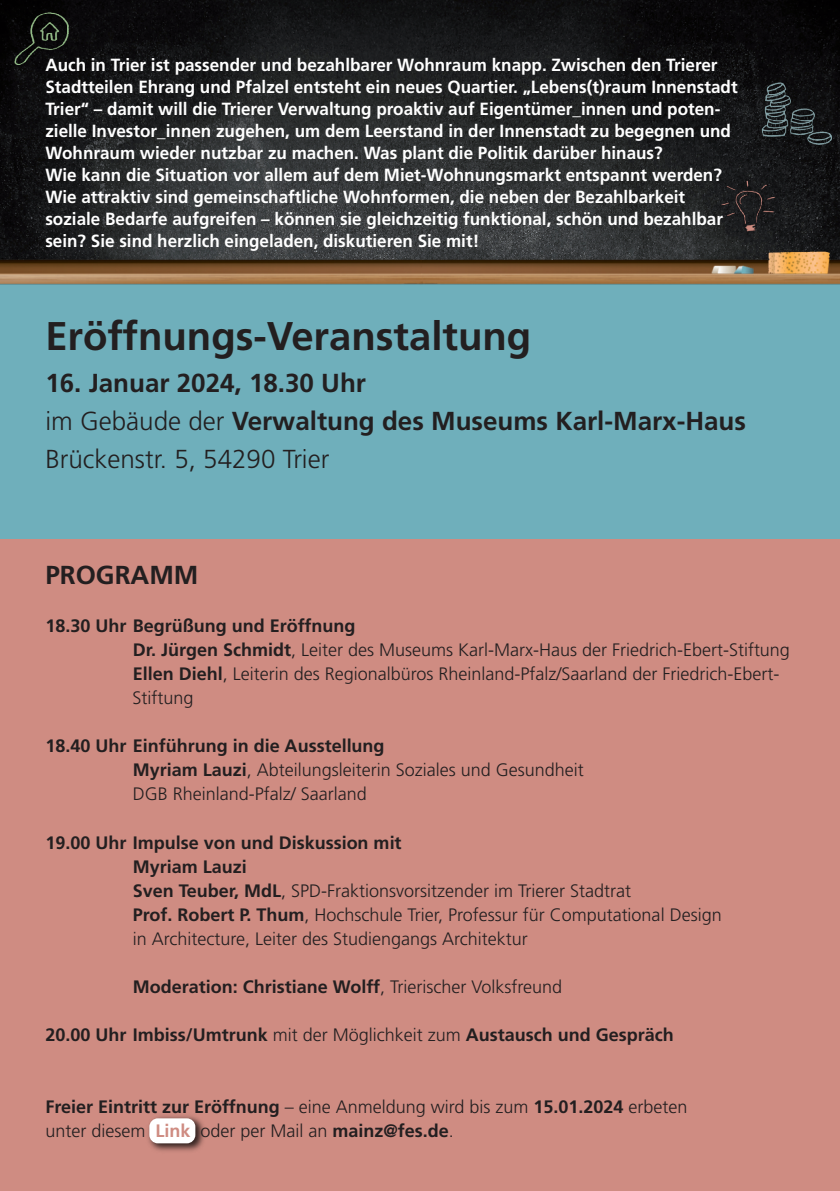
<style>
.page{position:relative;width:840px;height:1191px;background:#fff}
.page>*{position:absolute;margin:0;border:0;box-sizing:border-box;transform-origin:0 0}
.t1{font:700 40px "Frutiger";color:#231f20}
.t2{font:700 26px/38px "Frutiger";color:#231f20}
.t3{font:300 18px/24px "Frutiger";color:#231f20}
.t4{font:700 18px "Frutiger";color:#231f20}
.t5{font:700 17.6px/22px "Frutiger";color:#fff}
.s1{font-weight:300}
.s2{font-weight:700}
.s3{font-weight:700;color:#cf8c82}
</style>
<div class="page">
<div style="left:0;top:298px;width:839px;height:893px;background:#cf8c82"></div>
<div style="left:0;top:281px;width:839px;height:258px;background:#6fafbb"></div>
<img style="left:0;top:0;width:839px;height:244px">
<img style="left:15px;top:13px;width:54px;height:52px">
<img style="left:761px;top:82px;width:70px;height:63px">
<img style="left:713px;top:181px;width:66px;height:54px">
<img style="left:0;top:244px;width:839px;height:41px">
<img style="left:148px;top:1116px;width:56px;height:35px">
<div style="left:149px;top:1118px;width:46px;height:25px;background:#fff;border-radius:9px"></div>
<p class="t5" style="left:45px;top:55px;width:693px">Auch in Trier ist passender und bezahlbarer Wohnraum knapp. Zwischen den Trierer Stadtteilen Ehrang und Pfalzel entsteht ein neues Quartier. „Lebens(t)raum Innenstadt Trier“ – damit will die Trierer Verwaltung proaktiv auf Eigentümer_innen und poten&shy;zielle Investor_innen zugehen, um dem Leerstand in der Innenstadt zu begegnen und Wohnraum wieder nutzbar zu machen. Was plant die Politik darüber hinaus?<br>Wie kann die Situation vor allem auf dem Miet-Wohnungsmarkt entspannt werden?<br>Wie attraktiv sind gemeinschaftliche Wohnformen, die neben der Bezahlbarkeit soziale Bedarfe aufgreifen – können sie gleichzeitig funktional, schön und bezahlbar sein? Sie sind herzlich eingeladen, diskutieren Sie mit!</p>
<h1 class="t1" style="left:45px;top:320px;width:487px">Eröffnungs-Veranstaltung</h1>
<h2 class="t2" style="left:45px;top:366px;width:701px">16. Januar 2024, 18.30 Uhr<br><span class="s1">im Gebäude der</span> Verwaltung des Museums Karl-Marx-Haus<br><span class="s1">Brückenstr. 5, 54290 Trier</span></h2>
<h2 class="t2" style="left:45px;top:558px;width:154px">PROGRAMM</h2>
<p class="t3" style="left:132px;top:615px;width:658px;text-indent:-87px"><span class="s2">18.30 Uhr Begrüßung und Eröffnung<br>Dr. Jürgen Schmidt</span>, Leiter des Museums Karl-Marx-Haus der Friedrich-Ebert-Stiftung <span class="s2">Ellen Diehl</span>, Leiterin des Regionalbüros Rheinland-Pfalz/Saarland der Friedrich-Ebert-Stiftung</p>
<p class="t3" style="left:133px;top:735px;width:452px;text-indent:-87px"><span class="s2">18.40 Uhr Einführung in die Ausstellung<br>Myriam Lauzi</span>, Abteilungsleiterin Soziales und Gesundheit<br>DGB Rheinland-Pfalz/ Saarland</p>
<p class="t3" style="left:133px;top:831px;width:590px;text-indent:-87px"><span class="s2">19.00 Uhr Impulse von und Diskussion mit<br>Myriam Lauzi<br>Sven Teuber, MdL</span>, SPD-Fraktionsvorsitzender im Trierer Stadtrat<br><span class="s2">Prof. Robert P. Thum</span>, Hochschule Trier, Professur für Computational Design in Architecture, Leiter des Studiengangs Architektur</p>
<p class="t4" style="left:133px;top:979px;width:430px">Moderation: Christiane Wolff<span class="s1">, Trierischer Volksfreund</span></p>
<p class="t4" style="left:45px;top:1027px;width:629px">20.00 Uhr Imbiss/Umtrunk <span class="s1">mit der Möglichkeit zum</span> Austausch und Gespräch</p>
<p class="t3" style="left:45px;top:1095px;width:643px"><span class="s2">Freier Eintritt zur Eröffnung</span> – eine Anmeldung wird bis zum <span class="s2">15.01.2024</span> erbeten unter diesem <span class="s3">Link</span> oder per Mail an <span class="s2">mainz@fes.de</span>.</p>
</div>
